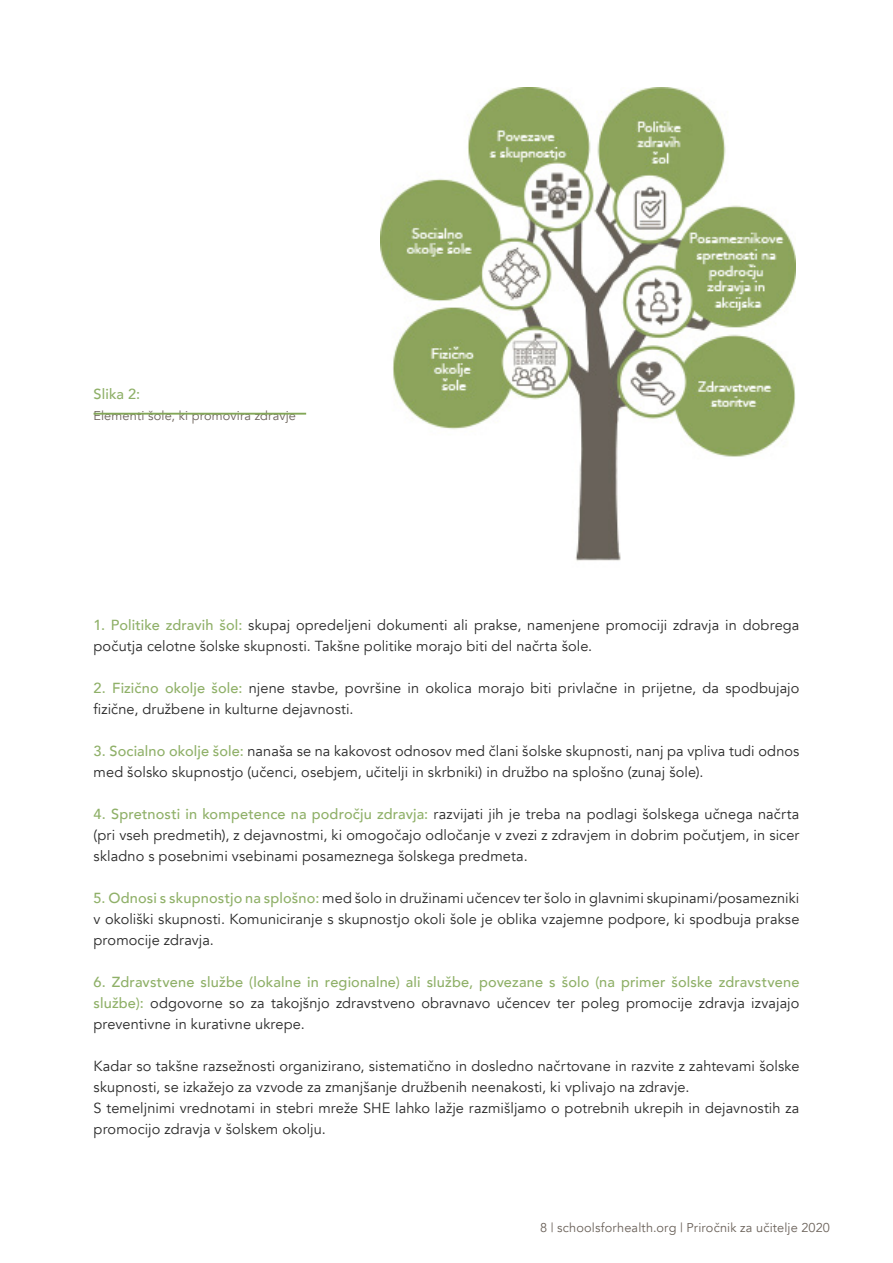
<style>
.page{position:relative;width:893px;height:1263px;background:#fff}
.page>*{position:absolute;margin:0;border:0;box-sizing:border-box;transform-origin:0 0}
.t1{font:14.55px/21px "Avenir";letter-spacing:.01em;color:#292929}
.t2{font:500 14.55px "Avenir";letter-spacing:.01em;color:#8fb068}
.t3{font:12.75px "Avenir";letter-spacing:.015em;color:#6b625a}
.s1{font-weight:500;color:#8fb068}
</style>
<div class="page">
<img style="left:381px;top:87px;width:415px;height:474px">
<hr style="left:94px;top:413px;width:212px;height:2px;background:#83a757">
<p class="t2" style="left:94px;top:381px;width:48px">Slika 2:</p>
<p class="t3" style="left:94px;top:408px;width:204px">Elementi šole, ki promovira zdravje</p>
<p class="t1" style="left:94px;top:615px;width:707px"><span class="s1">1. Politike zdravih šol:</span> skupaj opredeljeni dokumenti ali prakse, namenjene promociji zdravja in dobrega počutja celotne šolske skupnosti. Takšne politike morajo biti del načrta šole.</p>
<p class="t1" style="left:94px;top:678px;width:707px"><span class="s1">2. Fizično okolje šole:</span> njene stavbe, površine in okolica morajo biti privlačne in prijetne, da spodbujajo fizične, družbene in kulturne dejavnosti.</p>
<p class="t1" style="left:94px;top:741px;width:707px"><span class="s1">3. Socialno okolje šole:</span> nanaša se na kakovost odnosov med člani šolske skupnosti, nanj pa vpliva tudi odnos med šolsko skupnostjo (učenci, osebjem, učitelji in skrbniki) in družbo na splošno (zunaj šole).</p>
<p class="t1" style="left:94px;top:804px;width:707px;text-align:justify"><span class="s1">4. Spretnosti in kompetence na področju zdravja:</span> razvijati jih je treba na podlagi šolskega učnega načrta (pri vseh predmetih), z dejavnostmi, ki omogočajo odločanje v zvezi z zdravjem in dobrim počutjem, in sicer skladno s posebnimi vsebinami posameznega šolskega predmeta.</p>
<p class="t1" style="left:94px;top:888px;width:707px;text-align:justify"><span class="s1">5. Odnosi s skupnostjo na splošno:</span> med šolo in družinami učencev ter šolo in glavnimi skupinami/posamezniki v okoliški skupnosti. Komuniciranje s skupnostjo okoli šole je oblika vzajemne podpore, ki spodbuja prakse promocije zdravja.</p>
<p class="t1" style="left:94px;top:972px;width:707px;text-align:justify"><span class="s1">6. Zdravstvene službe (lokalne in regionalne) ali službe, povezane s šolo (na primer šolske zdravstvene službe):</span> odgovorne so za takojšnjo zdravstveno obravnavo učencev ter poleg promocije zdravja izvajajo preventivne in kurativne ukrepe.</p>
<p class="t1" style="left:94px;top:1056px;width:707px">Kadar so takšne razsežnosti organizirano, sistematično in dosledno načrtovane in razvite z zahtevami šolske skupnosti, se izkažejo za vzvode za zmanjšanje družbenih neenakosti, ki vplivajo na zdravje.<br>S temeljnimi vrednotami in stebri mreže SHE lahko lažje razmišljamo o potrebnih ukrepih in dejavnostih za promocijo zdravja v šolskem okolju.</p>
<p class="t3" style="left:540px;top:1220px;width:291px">8 | schoolsforhealth.org | Priročnik za učitelje 2020</p>
</div>
